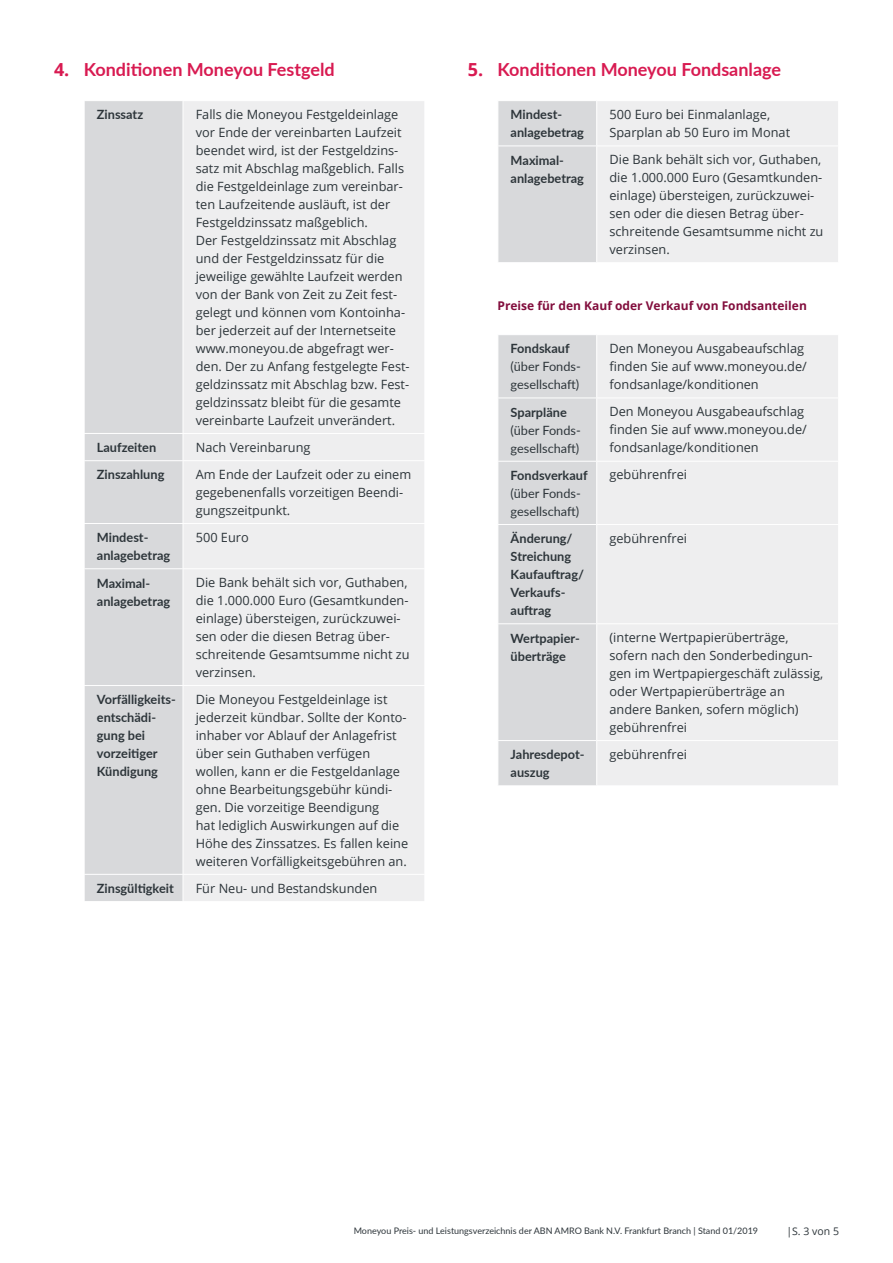
<style>
.page{position:relative;width:893px;height:1263px;background:#fff}
.page>*{position:absolute;margin:0;border:0;box-sizing:border-box;transform-origin:0 0}
.Header_chapter__x{font:700 18px "Lato";color:#d81a51}
.Glossary_Meaning{font:12.75px/18px "Open Sans";color:#2d353a}
.Glossary_Notion{font:700 12.75px/18px "Lato";color:#2d353a}
.Glossary_Notion-2{font:12.75px/18px "Lato";color:#2d353a}
.Sub_header__x_x{font:700 12px "Open Sans";color:#820e3d}
.Pagenumber_Right_pag{font:10.5px "Open Sans";color:#2d353a}
.foottext_left_page_L{font:9px "Lato";color:#2d353a}
.s1{font-family:"Open Sans"}
.s2{font-weight:700}
</style>
<div class="page">
<svg style="left:498px;top:101px;width:340px;height:161px;background:#e7e8e9"></svg>
<hr style="left:596px;top:101px;width:1px;height:45px;background:#fff">
<hr style="left:497px;top:146px;width:100px;height:1px;background:#fff">
<hr style="left:597px;top:146px;width:242px;height:1px;background:#fff">
<hr style="left:596px;top:146px;width:1px;height:116px;background:#fff">
<div style="left:498px;top:335px;width:98px;height:450px;background:#d8d9db"></div>
<div style="left:597px;top:335px;width:241px;height:450px;background:#eeeeef"></div>
<hr style="left:497px;top:398px;width:100px;height:1px;background:#fff">
<hr style="left:597px;top:398px;width:242px;height:1px;background:#fff">
<hr style="left:497px;top:461px;width:100px;height:1px;background:#fff">
<hr style="left:597px;top:461px;width:242px;height:1px;background:#fff">
<hr style="left:497px;top:524px;width:100px;height:1px;background:#fff">
<hr style="left:597px;top:524px;width:242px;height:1px;background:#fff">
<hr style="left:497px;top:623px;width:100px;height:1px;background:#fff">
<hr style="left:597px;top:623px;width:242px;height:1px;background:#fff">
<hr style="left:497px;top:740px;width:100px;height:1px;background:#fff">
<hr style="left:597px;top:740px;width:242px;height:1px;background:#fff">
<div style="left:85px;top:101px;width:98px;height:800px;background:#d8d9db"></div>
<div style="left:184px;top:101px;width:240px;height:800px;background:#eeeeef"></div>
<hr style="left:84px;top:433px;width:99px;height:1px;background:#fff">
<svg style="left:84px;top:434px;width:1px;height:26px"></svg>
<hr style="left:183px;top:433px;width:242px;height:1px;background:#fff">
<hr style="left:84px;top:460px;width:99px;height:1px;background:#fff">
<hr style="left:183px;top:460px;width:242px;height:1px;background:#fff">
<hr style="left:84px;top:523px;width:99px;height:1px;background:#fff">
<hr style="left:183px;top:523px;width:242px;height:1px;background:#fff">
<hr style="left:84px;top:568px;width:99px;height:1px;background:#fff">
<hr style="left:183px;top:568px;width:242px;height:1px;background:#fff">
<hr style="left:84px;top:685px;width:99px;height:1px;background:#fff">
<hr style="left:183px;top:685px;width:242px;height:1px;background:#fff">
<hr style="left:84px;top:874px;width:99px;height:1px;background:#fff">
<svg style="left:84px;top:875px;width:1px;height:26px"></svg>
<hr style="left:183px;top:874px;width:242px;height:1px;background:#fff">
<p class="Header_chapter__x" style="left:54px;top:56px;width:282px"><span class="s1">4.</span> Konditionen Moneyou Festgeld</p>
<p class="Glossary_Notion" style="left:97px;top:105px;width:48px">Zinssatz</p>
<p class="Glossary_Meaning" style="left:196px;top:105px;width:210px">Falls die Moneyou Festgeldeinlage vor Ende der vereinbarten Laufzeit beendet wird, ist der Festgeldzins&shy;satz mit Abschlag maßgeblich. Falls die Festgeldeinlage zum vereinbar&shy;ten Laufzeitende ausläuft, ist der Festgeldzinssatz maßgeblich.</p>
<p class="Glossary_Meaning" style="left:196px;top:231px;width:215px">Der Festgeldzinssatz mit Abschlag und der Festgeldzinssatz für die jeweilige gewählte Laufzeit werden von der Bank von Zeit zu Zeit fest&shy;gelegt und können vom Kontoinha&shy;ber jederzeit auf der Internetseite www.moneyou.de abgefragt wer&shy;den. Der zu Anfang festgelegte Fest&shy;geldzinssatz mit Abschlag bzw. Fest&shy;geldzinssatz bleibt für die gesamte vereinbarte Laufzeit unverändert.</p>
<p class="Glossary_Notion" style="left:97px;top:438px;width:61px">Laufzeiten</p>
<p class="Glossary_Meaning" style="left:196px;top:438px;width:116px">Nach Vereinbarung</p>
<p class="Glossary_Notion" style="left:97px;top:465px;width:69px">Zinszahlung</p>
<p class="Glossary_Meaning" style="left:196px;top:465px;width:217px">Am Ende der Laufzeit oder zu einem gegebenenfalls vorzeitigen Beendi&shy;gungszeitpunkt.</p>
<p class="Glossary_Notion" style="left:97px;top:528px;width:75px">Mindest&shy;anlagebetrag</p>
<p class="Glossary_Meaning" style="left:196px;top:528px;width:55px">500 Euro</p>
<p class="Glossary_Notion" style="left:97px;top:573px;width:75px">Maximal&shy;anlagebetrag</p>
<p class="Glossary_Meaning" style="left:196px;top:573px;width:215px">Die Bank behält sich vor, Guthaben, die 1.000.000 Euro (Gesamtkunden&shy;einlage) übersteigen, zurückzuwei&shy;sen oder die diesen Betrag über&shy;schreitende Gesamtsumme nicht zu verzinsen.</p>
<p class="Glossary_Notion" style="left:97px;top:690px;width:80px">Vorfälligkeits&shy;entschädi&shy;gung bei vorzeitiger<br>Kündigung</p>
<p class="Glossary_Meaning" style="left:196px;top:690px;width:214px">Die Moneyou Festgeldeinlage ist jederzeit kündbar. Sollte der Konto&shy;inhaber vor Ablauf der Anlagefrist über sein Guthaben verfügen wollen, kann er die Festgeldanlage ohne Bearbeitungsgebühr kündi&shy;gen. Die vorzeitige Beendigung<br>hat lediglich Auswirkungen auf die Höhe des Zinssatzes. Es fallen keine weiteren Vorfälligkeitsgebühren an.</p>
<p class="Glossary_Notion" style="left:97px;top:879px;width:78px">Zinsgültigkeit</p>
<p class="Glossary_Meaning" style="left:196px;top:879px;width:183px">Für Neu- und Bestandskunden</p>
<p class="Header_chapter__x" style="left:468px;top:56px;width:315px"><span class="s1">5.</span> Konditionen Moneyou Fondsanlage</p>
<p class="Glossary_Notion" style="left:511px;top:105px;width:75px">Mindest&shy;anlagebetrag</p>
<p class="Glossary_Meaning" style="left:609px;top:105px;width:182px">500 Euro bei Einmalanlage,<br>Sparplan ab 50 Euro im Monat</p>
<p class="Glossary_Notion" style="left:511px;top:150px;width:75px">Maximal&shy;anlagebetrag</p>
<p class="Glossary_Meaning" style="left:609px;top:150px;width:215px">Die Bank behält sich vor, Guthaben, die 1.000.000 Euro (Gesamtkunden&shy;einlage) übersteigen, zurückzuwei&shy;sen oder die diesen Betrag über&shy;schreitende Gesamtsumme nicht zu verzinsen.</p>
<p class="Sub_header__x_x" style="left:497px;top:297px;width:311px">Preise für den Kauf oder Verkauf von Fondsanteilen</p>
<p class="Glossary_Notion-2" style="left:511px;top:339px;width:72px"><span class="s2">Fondskauf </span>(über Fonds&shy;gesellschaft)</p>
<p class="Glossary_Meaning" style="left:609px;top:339px;width:199px">Den Moneyou Ausgabeaufschlag finden Sie auf www.moneyou.de/ fondsanlage/konditionen</p>
<p class="Glossary_Notion-2" style="left:511px;top:402px;width:72px"><span class="s2">Sparpläne </span>(über Fonds&shy;gesellschaft)</p>
<p class="Glossary_Meaning" style="left:609px;top:402px;width:199px">Den Moneyou Ausgabeaufschlag finden Sie auf www.moneyou.de/ fondsanlage/konditionen</p>
<p class="Glossary_Notion-2" style="left:511px;top:466px;width:79px"><span class="s2">Fondsverkauf </span>(über Fonds&shy;gesellschaft)</p>
<p class="Glossary_Meaning" style="left:609px;top:465px;width:79px">gebührenfrei</p>
<p class="Glossary_Notion" style="left:511px;top:529px;width:63px">Änderung/</p>
<p class="Glossary_Notion" style="left:511px;top:547px;width:62px">Streichung</p>
<p class="Glossary_Notion" style="left:511px;top:565px;width:75px">Kaufauftrag/</p>
<p class="Glossary_Notion" style="left:511px;top:583px;width:56px">Verkaufs-</p>
<p class="Glossary_Notion" style="left:511px;top:601px;width:42px">auftrag</p>
<p class="Glossary_Meaning" style="left:609px;top:529px;width:79px">gebührenfrei</p>
<p class="Glossary_Notion" style="left:511px;top:628px;width:71px">Wertpapier-</p>
<p class="Glossary_Notion" style="left:511px;top:646px;width:57px">überträge</p>
<p class="Glossary_Notion" style="left:511px;top:745px;width:75px">Jahresdepot-</p>
<p class="Glossary_Notion" style="left:511px;top:763px;width:41px">auszug</p>
<p class="Glossary_Meaning" style="left:609px;top:628px;width:215px">(interne Wertpapierüberträge, sofern nach den Sonderbedingun&shy;gen im Wertpapiergeschäft zulässig, oder Wertpapierüberträge an andere Banken, sofern möglich) gebührenfrei</p>
<p class="Glossary_Meaning" style="left:609px;top:745px;width:79px">gebührenfrei</p>
<p class="foottext_left_page_L" style="left:354px;top:1224px;width:406px">Moneyou Preis- und Leistungsverzeichnis der ABN AMRO Bank N.V. Frankfurt Branch | Stand 01/2019</p>
<p class="Pagenumber_Right_pag" style="left:786px;top:1224px;width:54px">|S. 3 von 5</p>
</div>
